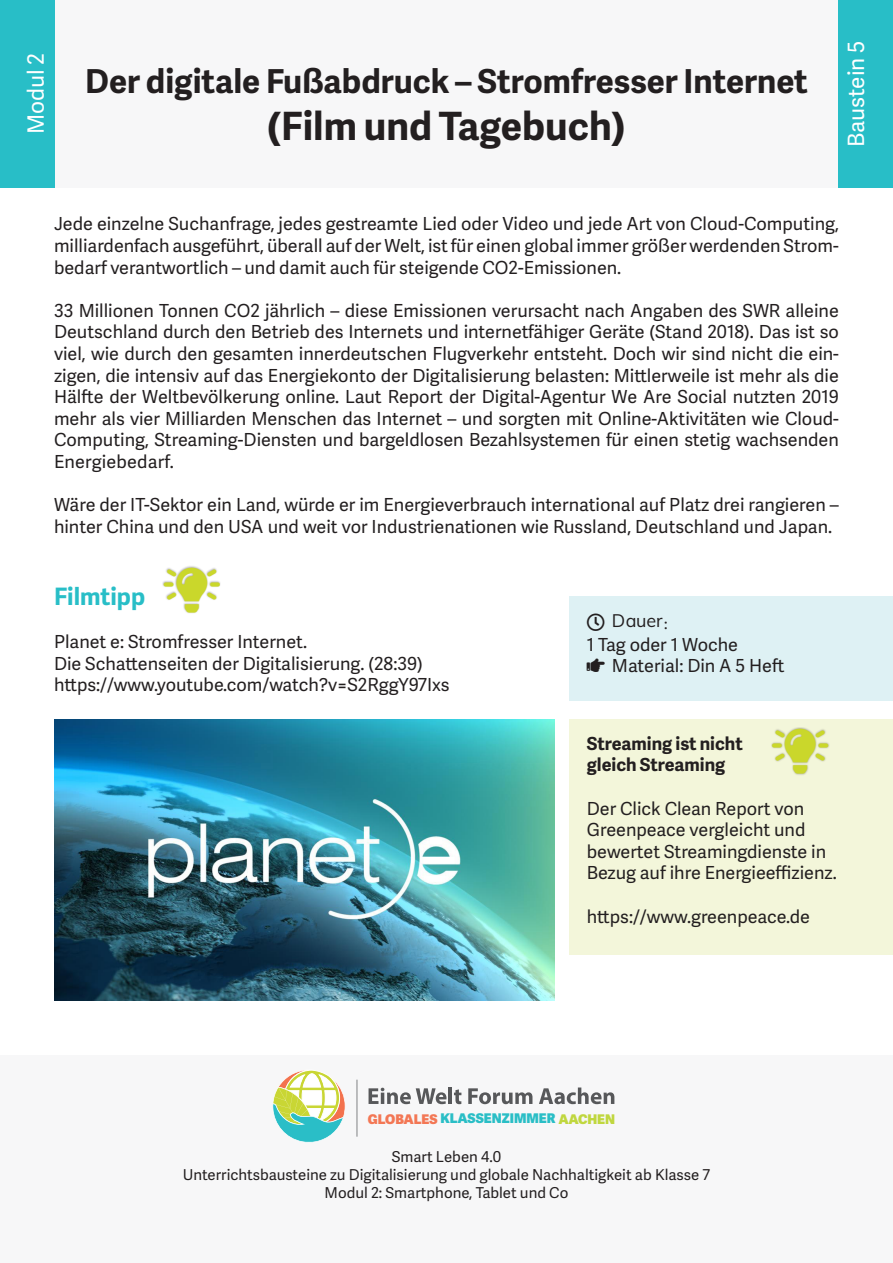
<style>
.page{position:relative;width:893px;height:1263px;background:#fff}
.page>*{position:absolute;margin:0;border:0;box-sizing:border-box;transform-origin:0 0}
.t1{font:45px "Font Awesome 5 Pro Solid";color:#cad72b}
.Titel-Baustein{font:700 39px "Adelle Sans ARA";color:#231f20}
.Titel-Baustein-2{font:700 33px "Adelle Sans ARA";color:#231f20}
.t2{font:700 24px "Adelle Sans ARA";color:#28bec7}
.t3{font:22.5px "Adelle Sans ARA";color:#fff}
.Box{font:18px/21.6px "Adelle Sans ARA";color:#231f20}
.t4{font:700 18px/21.6px "Adelle Sans ARA";color:#231f20}
.t5{font:15px "Adelle Sans ARA";color:#231f20}
.t6{font:800 13.35px "Adelle Sans ARA";color:#2abec6}
.s1{font-family:"Minion Pro"}
.s2{color:#f37755}
.s3{color:#c0d73f}
</style>
<div class="page">
<div style="left:0;top:1056px;width:893px;height:207px;background:#f7f7f8"></div>
<hr style="left:357px;top:1080px;width:1px;height:57px;background:#808285">
<svg style="left:369px;top:1088px;width:77px;height:16px"></svg>
<hr style="left:449px;top:1087px;width:3px;height:17px;background:#57585a">
<svg style="left:454px;top:1089px;width:7px;height:15px"></svg>
<svg style="left:468px;top:1088px;width:64px;height:16px"></svg>
<svg style="left:539px;top:1087px;width:75px;height:17px"></svg>
<svg style="left:272px;top:1070px;width:73px;height:73px"></svg>
<div style="left:0;top:0;width:893px;height:188px;background:#f7f7f8"></div>
<div style="left:0;top:0;width:54px;height:188px;background:#28bec7"></div>
<div style="left:839px;top:0;width:54px;height:188px;background:#28bec7"></div>
<div style="left:570px;top:596px;width:323px;height:104px;background:#def1f4"></div>
<div style="left:570px;top:719px;width:323px;height:236px;background:#f3f6da"></div>
<div style="left:771px;top:727px;width:60px;height:49px;background:#231f20;opacity:.36"></div>
<div style="left:162px;top:565px;width:60px;height:49px;background:#231f20;opacity:.36"></div>
<img style="left:54px;top:719px;width:501px;height:282px">
<svg style="left:772px;top:729px;width:56px;height:45px"></svg>
<svg style="left:164px;top:567px;width:56px;height:45px"></svg>
<p class="t3" style="left:22px;top:134px;width:83px;rotate:-90deg">Modul 2</p>
<p class="Titel-Baustein-2" style="left:85px;top:61px;width:724px">Der digitale Fußabdruck – Stromfresser Internet</p>
<p class="Titel-Baustein" style="left:267px;top:102px;width:360px">(Film und Tagebuch)</p>
<p class="t3" style="left:842px;top:147px;width:108px;rotate:-90deg">Baustein 5</p>
<p class="Box" style="left:54px;top:215px;width:786px;text-align:justify">Jede einzelne Suchanfrage, jedes gestreamte Lied oder Video und jede Art von Cloud-Computing, milliardenfach ausgeführt, überall auf der Welt, ist für einen global immer größer werdenden Strom&shy;bedarf verantwortlich – und damit auch für steigende CO2-Emissionen.</p>
<p class="Box" style="left:54px;top:301px;width:786px;text-align:justify">33 Millionen Tonnen CO2 jährlich – diese Emissionen verursacht nach Angaben des SWR alleine Deutschland durch den Betrieb des Internets und internetfähiger Geräte (Stand 2018). Das ist so viel, wie durch den gesamten innerdeutschen Flugverkehr entsteht. Doch wir sind nicht die ein&shy;zigen, die intensiv auf das Energiekonto der Digitalisierung belasten: Mittlerweile ist mehr als die Hälfte der Weltbevölkerung online. Laut Report der Digital-Agentur We Are Social nutzten 2019 mehr als vier Milliarden Menschen das Internet – und sorgten mit Online-Aktivitäten wie Cloud-Computing, Streaming-Diensten und bargeldlosen Bezahlsystemen für einen stetig wachsenden Energiebedarf.</p>
<p class="Box" style="left:54px;top:496px;width:786px">Wäre der IT-Sektor ein Land, würde er im Energieverbrauch international auf Platz drei rangieren – hinter China und den USA und weit vor Industrienationen wie Russland, Deutschland und Japan.</p>
<p class="t1" style="left:164px;top:567px;width:58px">▼◆●□■</p>
<p class="t2" style="left:54px;top:582px;width:93px">Filmtipp</p>
<p class="Box" style="left:54px;top:633px;width:370px">Planet e: Stromfresser Internet.<br>Die Schattenseiten der Digitalisierung. (28:39)</p>
<p class="Box" style="left:54px;top:676px;width:397px">https://www.youtube.com/watch?v=S2RggY97Ixs</p>
<p class="Box" style="left:587px;top:614px;width:153px;text-indent:49px">◆ <span class="s1">:<br></span>1 Tag oder 1 Woche</p>
<p class="Box" style="left:587px;top:657px;width:199px">★■□■▼▼ Material: Din A 5 Heft</p>
<p class="t1" style="left:772px;top:728px;width:58px">▼◆●□■</p>
<p class="t4" style="left:587px;top:734px;width:157px">Streaming ist nicht gleich Streaming</p>
<p class="Box" style="left:587px;top:799px;width:252px">Der Click Clean Report von<br>Greenpeace vergleicht und bewertet Streamingdienste in<br>Bezug auf ihre Energieeffizienz.</p>
<p class="Box" style="left:587px;top:907px;width:225px">https://www.greenpeace.de</p>
<p class="t6" style="left:368px;top:1108px;width:249px"><span class="s2">GLOBALES</span> KLASSENZIMMER <span class="s3">AACHEN</span></p>
<p class="t5" style="left:392px;top:1147px;width:111px">Smart Leben 4.0</p>
<p class="t5" style="left:183px;top:1165px;width:529px">Unterrichtsbausteine zu Digitalisierung und globale Nachhaltigkeit ab Klasse 7</p>
<p class="t5" style="left:325px;top:1183px;width:245px">Modul 2: Smartphone, Tablet und Co</p>
</div>
